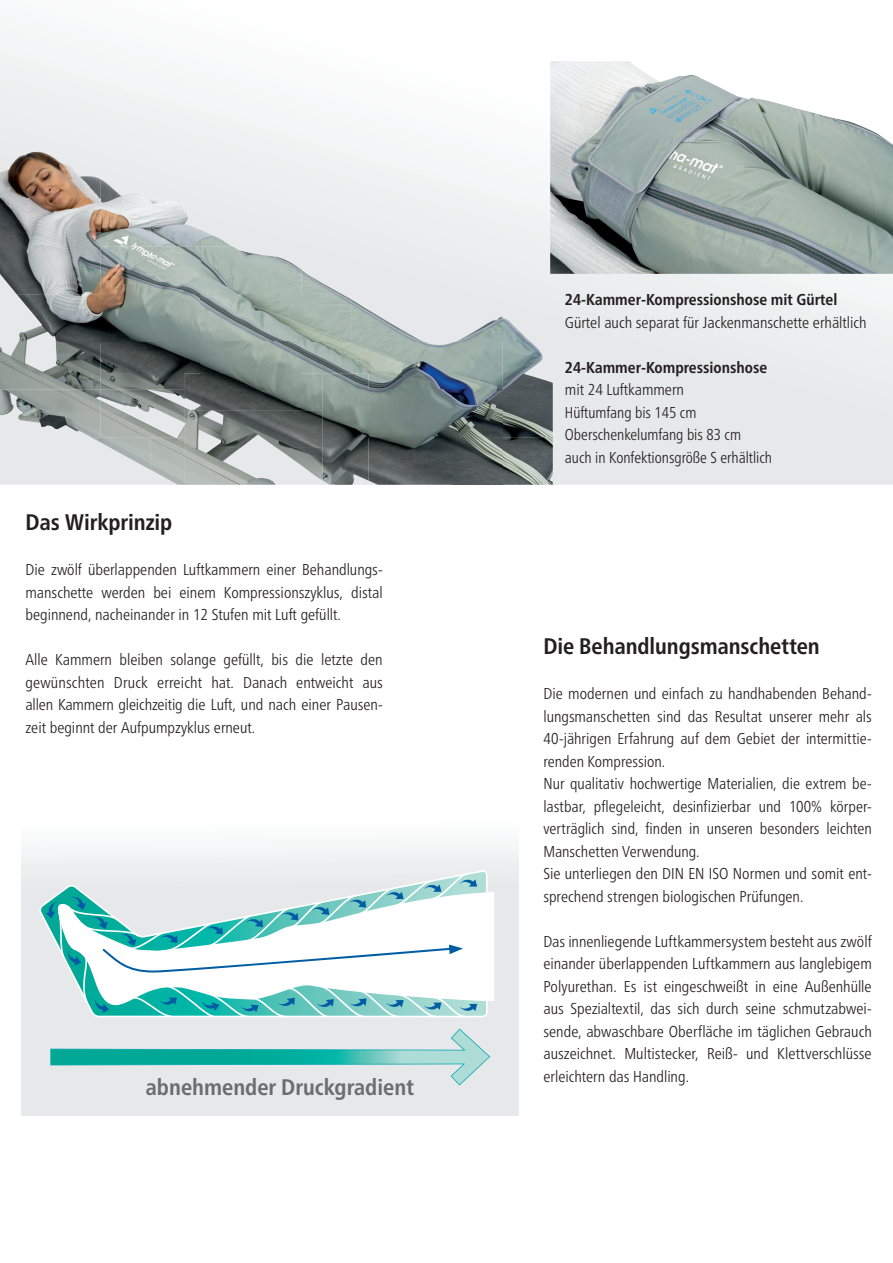
<style>
.page{position:relative;width:893px;height:1263px;background:#fff}
.page>*{position:absolute;margin:0;border:0;box-sizing:border-box;transform-origin:0 0}
.t1{font:700 condensed 22.5px "Frutiger Neue LT Pro";letter-spacing:-.005em;color:#231f20}
.t2{font:700 condensed 22.5px "Frutiger Neue LT Pro";color:#6c6d70}
.t3{font:300 condensed 15.75px/22.5px "Frutiger Neue LT Pro";color:#231f20;text-align:justify}
.t4{font:700 condensed 15.75px "Frutiger Neue LT Pro";color:#231f20}
</style>
<div class="page">
<div style="left:21px;top:800px;width:498px;height:315px;background:linear-gradient(to right,#f2f3f3,#f1f2f3)"></div>
<svg style="left:39px;top:870px;width:449px;height:147px"></svg>
<svg style="left:71px;top:896px;width:15px;height:14px"></svg>
<svg style="left:50px;top:1028px;width:440px;height:57px;background:#b1dad7"></svg>
<svg style="left:134px;top:985px;width:343px;height:32px"></svg>
<svg style="left:67px;top:951px;width:14px;height:15px"></svg>
<svg style="left:95px;top:999px;width:14px;height:14px"></svg>
<svg style="left:92px;top:878px;width:385px;height:94px"></svg>
<svg style="left:0;top:33px;width:893px;height:452px"></svg>
<svg style="left:96px;top:397px;width:35px;height:19px"></svg>
<img style="left:0;top:152px;width:100px;height:142px">
<img style="left:100px;top:179px;width:51px;height:68px">
<img style="left:151px;top:199px;width:82px;height:48px">
<img style="left:100px;top:247px;width:202px;height:95px">
<img style="left:301px;top:271px;width:51px;height:71px">
<img style="left:17px;top:294px;width:25px;height:37px">
<img style="left:352px;top:299px;width:73px;height:43px">
<img style="left:453px;top:316px;width:78px;height:26px">
<img style="left:25px;top:342px;width:32px;height:30px">
<img style="left:100px;top:342px;width:101px;height:48px">
<img style="left:201px;top:342px;width:100px;height:32px">
<img style="left:301px;top:342px;width:201px;height:47px">
<img style="left:502px;top:342px;width:51px;height:143px">
<img style="left:0;top:389px;width:23px;height:31px">
<img style="left:100px;top:389px;width:51px;height:23px">
<img style="left:369px;top:389px;width:134px;height:96px">
<img style="left:91px;top:437px;width:50px;height:27px">
<img style="left:151px;top:437px;width:33px;height:48px">
<img style="left:184px;top:374px;width:138px;height:37px">
<img style="left:322px;top:374px;width:47px;height:111px">
<img style="left:184px;top:411px;width:39px;height:37px">
<img style="left:209px;top:448px;width:114px;height:33px">
<svg style="left:46px;top:902px;width:11px;height:16px"></svg>
<img style="left:550px;top:61px;width:343px;height:213px">
<h1 class="t1" style="left:26px;top:509px;width:148px">Das Wirkprinzip</h1>
<p class="t3" style="left:26px;top:558px;width:359px">Die zwölf überlappenden Luftkammern einer Behandlungs&shy;manschette werden bei einem Kompressionszyklus, distal beginnend, nacheinander in 12 Stufen mit Luft gefüllt.</p>
<p class="t3" style="left:26px;top:648px;width:359px">Alle Kammern bleiben solange gefüllt, bis die letzte den gewünschten Druck erreicht hat. Danach entweicht aus allen Kammern gleichzeitig die Luft, und nach einer Pausen&shy;zeit beginnt der Aufpumpzyklus erneut.</p>
<h1 class="t2" style="left:146px;top:1074px;width:270px">abnehmender Druckgradient</h1>
<p class="t4" style="left:565px;top:291px;width:274px">24-Kammer-Kompressionshose mit Gürtel</p>
<p class="t3" style="left:565px;top:311px;width:303px">Gürtel auch separat für Jackenmanschette erhältlich</p>
<p class="t4" style="left:565px;top:358px;width:204px">24-Kammer-Kompressionshose</p>
<p class="t3" style="left:565px;top:378px;width:209px;text-align:left">mit 24 Luftkammern<br>Hüftumfang bis 145 cm<br>Oberschenkelumfang bis 83 cm<br>auch in Konfektionsgröße S erhältlich</p>
<h1 class="t1" style="left:543px;top:633px;width:278px">Die Behandlungsmanschetten</h1>
<p class="t3" style="left:543px;top:682px;width:330px;text-align:left">Die modernen und einfach zu handhabenden Behand&shy;lungsmanschetten sind das Resultat unserer mehr als 40-jährigen Erfahrung auf dem Gebiet der intermittie&shy;renden Kompression.<br>Nur qualitativ hochwertige Materialien, die extrem be&shy;lastbar, pflegeleicht, desinfizierbar und 100% körper&shy;verträglich sind, finden in unseren besonders leichten Manschetten Verwendung.<br>Sie unterliegen den DIN EN ISO Normen und somit ent&shy;sprechend strengen biologischen Prüfungen.</p>
<p class="t3" style="left:543px;top:930px;width:330px">Das innenliegende Luftkammersystem besteht aus zwölf einander überlappenden Luftkammern aus langlebigem Polyurethan. Es ist eingeschweißt in eine Außenhülle aus Spezialtextil, das sich durch seine schmutzabwei&shy;sende, abwaschbare Oberfläche im täglichen Gebrauch auszeichnet. Multistecker, Reiß- und Klettverschlüsse erleichtern das Handling.</p>
</div>
